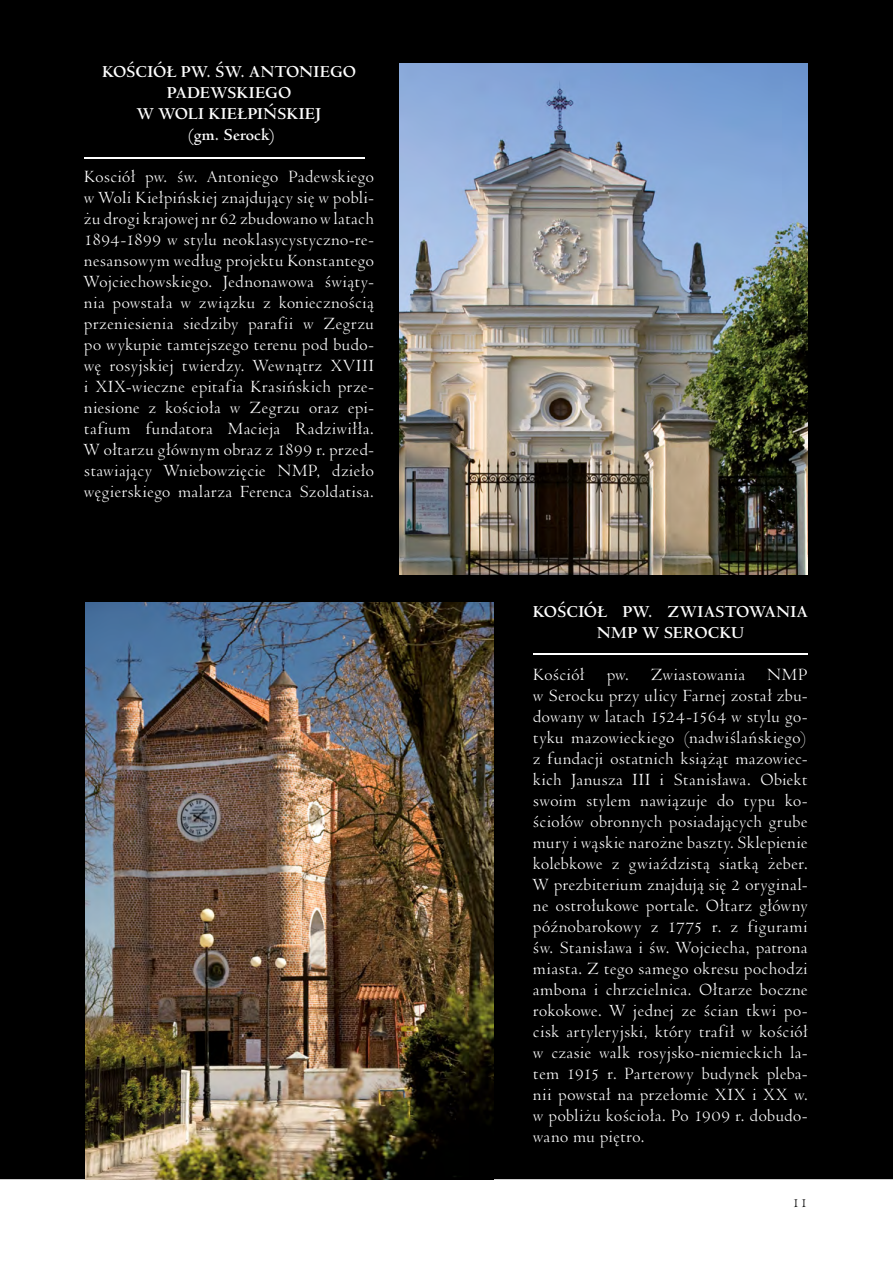
<style>
.page{position:relative;width:893px;height:1263px;background:#fff}
.page>*{position:absolute;margin:0;border:0;box-sizing:border-box;transform-origin:0 0}
.t1{font:18px/21px "Venetian 301 PL";color:#fff;text-align:justify}
.t2{font:700 18px/21px "Venetian 301 PL";color:#fff;text-align:center}
.t3{font:15px "Venetian 301 PL";color:#000}
</style>
<div class="page">
<div style="left:0;top:0;width:893px;height:1179px;background:#000"></div>
<img style="left:85px;top:603px;width:408px;height:576px">
<img style="left:400px;top:64px;width:408px;height:510px">
<hr style="left:84px;top:157px;width:281px;height:2px;background:#fff">
<hr style="left:533px;top:654px;width:275px;height:1px;background:#fff">
<p class="t2" style="left:102px;top:61px;width:255px">KOŚCIÓŁ PW. ŚW. ANTONIEGO<br>PADEWSKIEGO<br>W WOLI KIEŁPIŃSKIEJ<br>(gm. Serock)</p>
<p class="t1" style="left:84px;top:166px;width:292px">Kosciół pw. św. Antoniego Padewskiego w Woli Kiełpińskiej znajdujący się w pobli&shy;żu drogi krajowej nr 62 zbudowano w latach 1894-1899 w stylu neoklasycystyczno-re&shy;nesansowym według projektu Konstantego Wojciechowskiego. Jednonawowa świąty&shy;nia powstała w związku z koniecznością przeniesienia siedziby parafii w Zegrzu po wykupie tamtejszego terenu pod budo&shy;wę rosyjskiej twierdzy. Wewnątrz XVIII i XIX-wieczne epitafia Krasińskich prze&shy;niesione z kościoła w Zegrzu oraz epi&shy;tafium fundatora Macieja Radziwiłła.<br>W ołtarzu głównym obraz z 1899 r. przed&shy;stawiający Wniebowzięcie NMP, dzieło węgierskiego malarza Ferenca Szoldatisa.</p>
<p class="t2" style="left:533px;top:602px;width:276px">KOŚCIÓŁ PW. ZWIASTOWANIA<br>NMP W SEROCKU</p>
<p class="t1" style="left:533px;top:664px;width:276px">Kościół pw. Zwiastowania NMP w Serocku przy ulicy Farnej został zbu&shy;dowany w latach 1524-1564 w stylu go&shy;tyku mazowieckiego (nadwiślańskiego) z fundacji ostatnich książąt mazowiec&shy;kich Janusza III i Stanisława. Obiekt swoim stylem nawiązuje do typu ko&shy;ściołów obronnych posiadających grube mury i wąskie narożne baszty. Sklepienie kolebkowe z gwiaździstą siatką żeber.<br>W prezbiterium znajdują się 2 oryginal&shy;ne ostrołukowe portale. Ołtarz główny późnobarokowy z 1775 r. z figurami św. Stanisława i św. Wojciecha, patrona miasta. Z tego samego okresu pochodzi ambona i chrzcielnica. Ołtarze boczne rokokowe. W jednej ze ścian tkwi po&shy;cisk artyleryjski, który trafił w kościół w czasie walk rosyjsko-niemieckich la&shy;tem 1915 r. Parterowy budynek pleba&shy;nii powstał na przełomie XIX i XX w. w pobliżu kościoła. Po 1909 r. dobudo&shy;wano mu piętro.</p>
<p class="t3" style="left:792px;top:1193px;width:17px">11</p>
</div>
